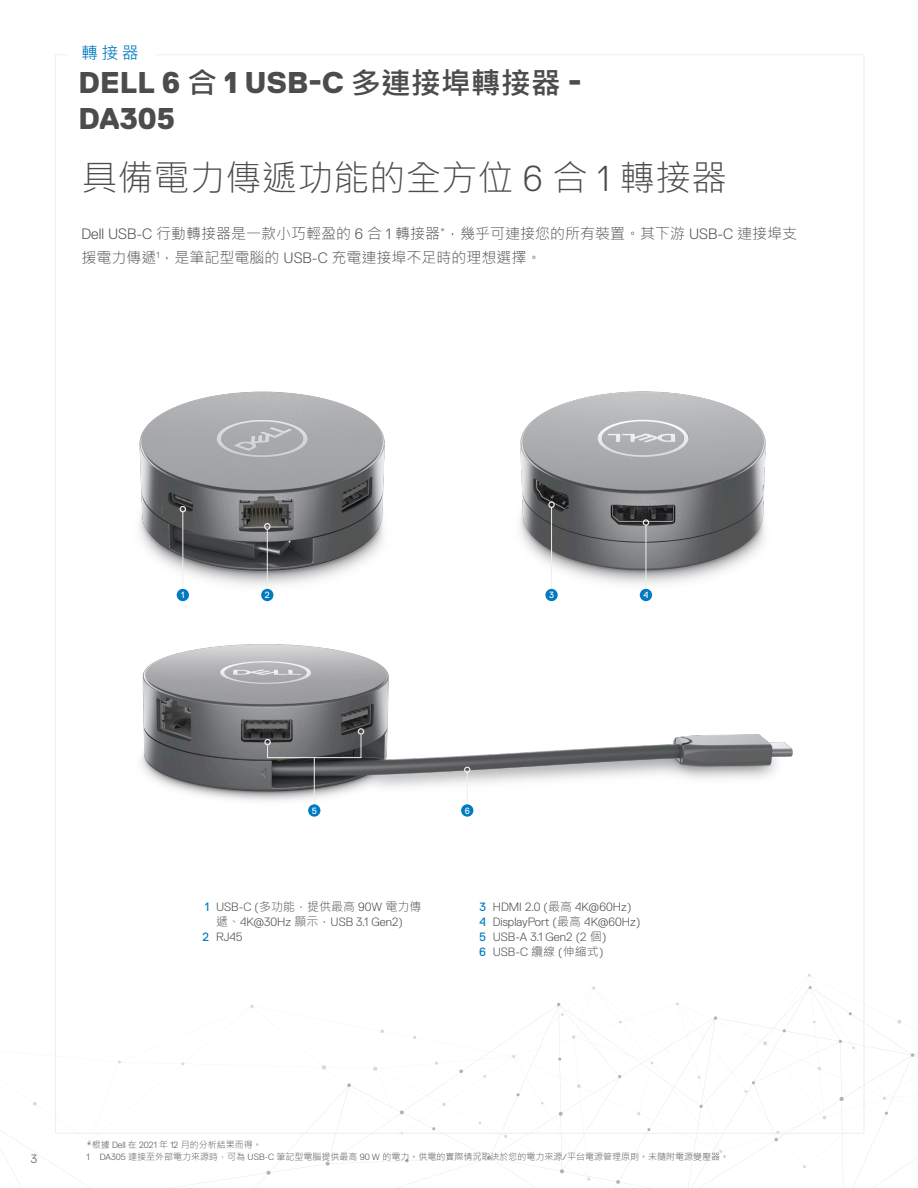
<style>
.page{position:relative;width:918px;height:1188px;background:#fff}
.page>*{position:absolute;margin:0;border:0;box-sizing:border-box;transform-origin:0 0}
.Page_Title_24___28_8{font:300 36px "Microsoft Jheng Hei";color:#4b4c4d}
.t1{font:800 30px/36px "Dell Replica";letter-spacing:.01em;color:#4b4c4d}
.t2{font:16.95px "Microsoft Jheng Hei";color:#007bc2}
.Body_10_16{font:300 15px/24px "Microsoft Jheng Hei";color:#4b4c4d}
.t3{font:300 12px/15px "Dell Replica";color:#4b4c4d}
.t4{font:300 9px "Microsoft Jheng Hei";color:#4b4c4d}
.t5{font:9px "Dell Replica";color:#fff}
.s1{font-family:"Microsoft Jheng Hei";font-weight:700}
.s2{font-family:"Dell Replica"}
.s3{font-weight:400;color:#007bc2}
.s4{font-family:"Microsoft Jheng Hei"}
</style>
<div class="page">
<svg style="left:0;top:974px;width:918px;height:214px"></svg>
<svg style="left:839px;top:1097px;width:5px;height:4px"></svg>
<svg style="left:911px;top:1053px;width:3px;height:4px"></svg>
<svg style="left:714px;top:1016px;width:3px;height:4px"></svg>
<svg style="left:808px;top:986px;width:4px;height:3px"></svg>
<svg style="left:616px;top:1180px;width:4px;height:4px"></svg>
<svg style="left:559px;top:1112px;width:4px;height:4px"></svg>
<svg style="left:400px;top:1110px;width:4px;height:4px"></svg>
<svg style="left:266px;top:1171px;width:5px;height:4px"></svg>
<svg style="left:560px;top:1169px;width:4px;height:4px"></svg>
<svg style="left:774px;top:1131px;width:6px;height:10px"></svg>
<svg style="left:326px;top:1162px;width:4px;height:4px"></svg>
<svg style="left:347px;top:1083px;width:4px;height:4px"></svg>
<svg style="left:459px;top:1069px;width:4px;height:4px"></svg>
<svg style="left:488px;top:1156px;width:4px;height:4px"></svg>
<svg style="left:405px;top:1159px;width:4px;height:3px"></svg>
<svg style="left:699px;top:1105px;width:4px;height:3px"></svg>
<svg style="left:647px;top:1128px;width:4px;height:3px"></svg>
<svg style="left:516px;top:1093px;width:4px;height:3px"></svg>
<img style="left:141px;top:644px;width:652px;height:173px">
<img style="left:520px;top:391px;width:246px;height:211px">
<img style="left:139px;top:391px;width:246px;height:211px">
<hr style="left:182px;top:512px;width:1px;height:80px;background:#eee">
<svg style="left:180px;top:506px;width:6px;height:6px"></svg>
<div style="left:177px;top:589px;width:12px;height:12px;background:#007bc2;border-radius:50%"></div>
<hr style="left:467px;top:772px;width:1px;height:38px;background:#eee">
<svg style="left:464px;top:767px;width:6px;height:6px"></svg>
<div style="left:461px;top:804px;width:12px;height:13px;background:#007bc2;border-radius:50%"></div>
<hr style="left:267px;top:529px;width:1px;height:66px;background:#eee">
<div style="left:264px;top:523px;width:7px;height:7px;border:1px solid #eee;border-radius:50%"></div>
<div style="left:261px;top:589px;width:12px;height:12px;background:#007bc2;border-radius:50%"></div>
<hr style="left:314px;top:758px;width:1px;height:53px;background:#eee">
<div style="left:358px;top:728px;width:6px;height:7px;border:1px solid #eee;border-radius:50%"></div>
<div style="left:308px;top:804px;width:12px;height:13px;background:#007bc2;border-radius:50%"></div>
<hr style="left:645px;top:525px;width:1px;height:70px;background:#eee">
<div style="left:643px;top:519px;width:6px;height:7px;border:1px solid #eee;border-radius:50%"></div>
<div style="left:640px;top:589px;width:12px;height:12px;background:#007bc2;border-radius:50%"></div>
<hr style="left:551px;top:507px;width:1px;height:88px;background:#eee">
<div style="left:548px;top:501px;width:7px;height:7px;border:1px solid #eee;border-radius:50%"></div>
<div style="left:545px;top:589px;width:13px;height:12px;background:#007bc2;border-radius:50%"></div>
<div style="left:264px;top:739px;width:7px;height:6px;border:1px solid #eee;border-radius:50%"></div>
<svg style="left:267px;top:734px;width:95px;height:25px;background:#666769"></svg>
<h3 class="t2" style="left:81px;top:42px;width:59px">轉接器</h3>
<h2 class="t1" style="left:78px;top:65px;width:505px">DELL 6 <span class="s1">合</span> 1 USB-C <span class="s1">多連接埠轉接器</span> -<br>DA305</h2>
<p class="Page_Title_24___28_8" style="left:82px;top:155px;width:647px">具備電力傳遞功能的全方位 <span class="s2">6</span> 合 <span class="s2">1</span> 轉接器</p>
<p class="Body_10_16" style="left:82px;top:221px;width:717px"><span class="s2">Dell USB-C</span> 行動轉接器是一款小巧輕盈的 <span class="s2">6</span> 合 <span class="s2">1</span> 轉接器<sup>*</sup>，幾乎可連接您的所有裝置。其下游 <span class="s2">USB-C</span> 連接埠支援電力傳遞<sup>1</sup>，是筆記型電腦的 <span class="s2">USB-C</span> 充電連接埠不足時的理想選擇。</p>
<p class="t5" style="left:181px;top:590px;width:5px">1</p>
<p class="t5" style="left:265px;top:590px;width:6px">2</p>
<p class="t5" style="left:549px;top:590px;width:6px">3</p>
<p class="t5" style="left:643px;top:590px;width:6px">4</p>
<p class="t5" style="left:312px;top:806px;width:7px">5</p>
<p class="t3" style="left:216px;top:900px;width:207px;text-indent:-11px"><span class="s3">1</span> USB-C (<span class="s4">多功能，提供最高</span> 90W <span class="s4">電力傳遞、</span>4K@30Hz <span class="s4">顯示，</span>USB 3.1 Gen2)</p>
<p class="t3" style="left:203px;top:930px;width:41px"><span class="s3">2</span> RJ45</p>
<p class="t5" style="left:465px;top:806px;width:7px">6</p>
<p class="t3" style="left:479px;top:900px;width:153px"><span class="s3">3</span> HDMI 2.0 (<span class="s4">最高</span> 4K@60Hz)</p>
<p class="t3" style="left:479px;top:915px;width:163px"><span class="s3">4</span> DisplayPort (<span class="s4">最高</span> 4K@60Hz)</p>
<p class="t3" style="left:479px;top:930px;width:129px"><span class="s3">5</span> USB-A 3.1 Gen2 (2 <span class="s4">個</span>)</p>
<p class="t3" style="left:479px;top:945px;width:126px"><span class="s3">6</span> USB-C <span class="s4">纜線</span> (<span class="s4">伸縮式</span>)</p>
<p class="t3" style="left:31px;top:1152px;width:8px">3</p>
<p class="t4" style="left:86px;top:1139px;width:177px"><span class="s2">*</span>根據 <span class="s2">Dell</span> 在 <span class="s2">2021</span> 年 <span class="s2">12</span> 月的分析結果而得。</p>
<p class="t4" style="left:86px;top:1151px;width:644px"><span class="s2">1 DA305</span> 連接至外部電力來源時，可為 <span class="s2">USB-C</span> 筆記型電腦提供最高 <span class="s2">90 W</span> 的電力。供電的實際情況取決於您的電力來源<span class="s2">/</span>平台電源管理原則。未隨附電源變壓器。</p>
</div>
